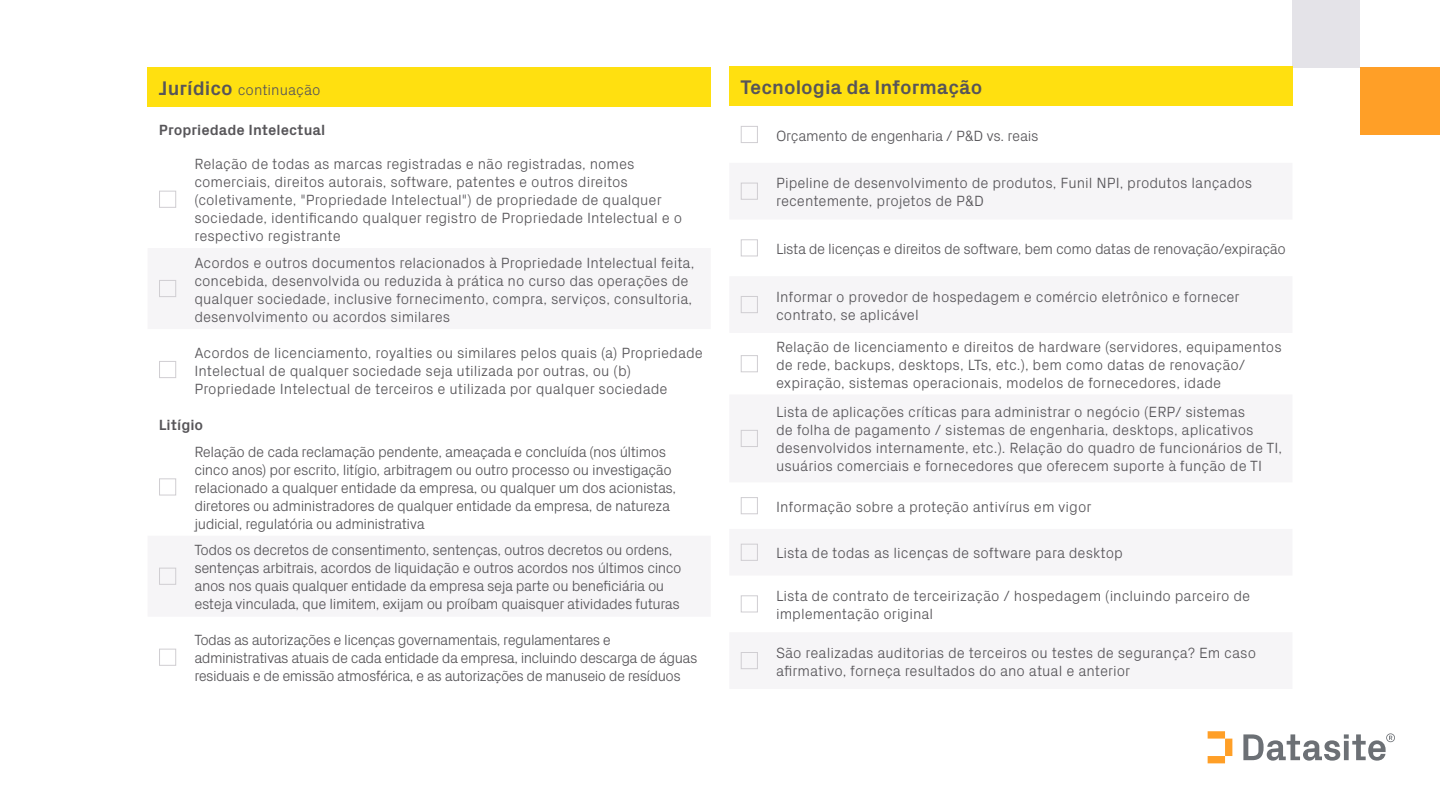
<style>
.page{position:relative;width:1440px;height:810px;background:#fff}
.page>*{position:absolute;margin:0;border:0;box-sizing:border-box;transform-origin:0 0}
.t1{font:700 20px "Px Grotesk";color:#575559}
.t2{font:300 15px/18px "Px Grotesk";color:#575559}
.t3{font:300 15px/18px "Px Grotesk";letter-spacing:-.03em;color:#575559}
.t4{font:300 15px/18px "Px Grotesk";letter-spacing:-.04em;color:#575559}
.t5{font:300 15px "Px Grotesk";letter-spacing:-.02em;color:#575559}
.t6{font:700 15px "Px Grotesk";color:#575559}
.s1{font-weight:700;font-size:20px}
</style>
<div class="page">
<div style="left:1292px;top:0;width:68px;height:68px;background:#e4e3e8"></div>
<div style="left:1360px;top:68px;width:80px;height:67px;background:#ff9f27"></div>
<div style="left:148px;top:68px;width:563px;height:39px;background:#ffe010"></div>
<div style="left:159px;top:191px;width:17px;height:17px;border:1px solid #d0ced2"></div>
<div style="left:159px;top:280px;width:17px;height:17px;border:1px solid #d0ced2"></div>
<div style="left:159px;top:361px;width:17px;height:17px;border:1px solid #d0ced2"></div>
<div style="left:159px;top:479px;width:17px;height:16px;border:1px solid #d0ced2"></div>
<div style="left:159px;top:568px;width:17px;height:17px;border:1px solid #d0ced2"></div>
<div style="left:159px;top:649px;width:17px;height:17px;border:1px solid #d0ced2"></div>
<svg style="left:1208px;top:731px;width:24px;height:32px"></svg>
<svg style="left:1243px;top:733px;width:152px;height:28px"></svg>
<div style="left:729px;top:67px;width:563px;height:39px;background:#ffe010"></div>
<div style="left:741px;top:126px;width:17px;height:17px;border:1px solid #d0ced2"></div>
<div style="left:741px;top:183px;width:17px;height:17px;border:1px solid #d0ced2"></div>
<div style="left:741px;top:239px;width:17px;height:17px;border:1px solid #d0ced2"></div>
<div style="left:741px;top:296px;width:17px;height:17px;border:1px solid #d0ced2"></div>
<div style="left:741px;top:355px;width:17px;height:17px;border:1px solid #d0ced2"></div>
<div style="left:741px;top:430px;width:17px;height:17px;border:1px solid #d0ced2"></div>
<div style="left:741px;top:497px;width:17px;height:17px;border:1px solid #d0ced2"></div>
<div style="left:741px;top:544px;width:17px;height:17px;border:1px solid #d0ced2"></div>
<div style="left:741px;top:595px;width:17px;height:17px;border:1px solid #d0ced2"></div>
<div style="left:741px;top:652px;width:17px;height:17px;border:1px solid #d0ced2"></div>
<p class="t2" style="left:159px;top:80px;width:163px"><span class="s1">Jurídico</span> continuação</p>
<p class="t6" style="left:159px;top:119px;width:168px">Propriedade Intelectual</p>
<p class="t2" style="left:194px;top:154px;width:489px">Relação de todas as marcas registradas e não registradas, nomes comerciais, direitos autorais, software, patentes e outros direitos (coletivamente, "Propriedade Intelectual") de propriedade de qualquer sociedade, identificando qualquer registro de Propriedade Intelectual e o respectivo registrante</p>
<p class="t2" style="left:194px;top:252px;width:501px">Acordos e outros documentos relacionados à Propriedade Intelectual feita, concebida, desenvolvida ou reduzida à prática no curso das operações de qualquer sociedade, inclusive fornecimento, compra, serviços, consultoria, desenvolvimento ou acordos similares</p>
<p class="t2" style="left:194px;top:342px;width:510px">Acordos de licenciamento, royalties ou similares pelos quais (a) Propriedade<br>Intelectual de qualquer sociedade seja utilizada por outras, ou (b)<br>Propriedade Intelectual de terceiros e utilizada por qualquer sociedade</p>
<p class="t6" style="left:159px;top:414px;width:46px">Litígio</p>
<p class="t3" style="left:194px;top:442px;width:483px">Relação de cada reclamação pendente, ameaçada e concluída (nos últimos cinco anos) por escrito, litígio, arbitragem ou outro processo ou investigação relacionado a qualquer entidade da empresa, ou qualquer um dos acionistas, diretores ou administradores de qualquer entidade da empresa, de natureza judicial, regulatória ou administrativa</p>
<p class="t3" style="left:194px;top:540px;width:489px">Todos os decretos de consentimento, sentenças, outros decretos ou ordens, sentenças arbitrais, acordos de liquidação e outros acordos nos últimos cinco anos nos quais qualquer entidade da empresa seja parte ou beneficiária ou esteja vinculada, que limitem, exijam ou proíbam quaisquer atividades futuras</p>
<p class="t4" style="left:194px;top:630px;width:505px">Todas as autorizações e licenças governamentais, regulamentares e administrativas atuais de cada entidade da empresa, incluindo descarga de águas residuais e de emissão atmosférica, e as autorizações de manuseio de resíduos</p>
<p class="t1" style="left:741px;top:73px;width:243px">Tecnologia da Informação</p>
<p class="t5" style="left:776px;top:125px;width:264px">Orçamento de engenharia / P&amp;D vs. reais</p>
<p class="t2" style="left:776px;top:173px;width:478px">Pipeline de desenvolvimento de produtos, Funil NPI, produtos lançados recentemente, projetos de P&amp;D</p>
<p class="t3" style="left:776px;top:239px;width:511px">Lista de licenças e direitos de software, bem como datas de renovação/expiração</p>
<p class="t2" style="left:776px;top:286px;width:465px">Informar o provedor de hospedagem e comércio eletrônico e fornecer contrato, se aplicável</p>
<p class="t2" style="left:776px;top:336px;width:507px">Relação de licenciamento e direitos de hardware (servidores, equipamentos de rede, backups, desktops, LTs, etc.), bem como datas de renovação/ expiração, sistemas operacionais, modelos de fornecedores, idade</p>
<p class="t2" style="left:776px;top:402px;width:507px">Lista de aplicações críticas para administrar o negócio (ERP/ sistemas<br>de folha de pagamento / sistemas de engenharia, desktops, aplicativos desenvolvidos internamente, etc.). Relação do quadro de funcionários de TI, usuários comerciais e fornecedores que oferecem suporte à função de TI</p>
<p class="t2" style="left:776px;top:496px;width:317px">Informação sobre a proteção antivírus em vigor</p>
<p class="t2" style="left:776px;top:543px;width:348px">Lista de todas as licenças de software para desktop</p>
<p class="t2" style="left:776px;top:586px;width:476px">Lista de contrato de terceirização / hospedagem (incluindo parceiro de implementação original</p>
<p class="t2" style="left:776px;top:642px;width:481px">São realizadas auditorias de terceiros ou testes de segurança? Em caso afirmativo, forneça resultados do ano atual e anterior</p>
</div>
